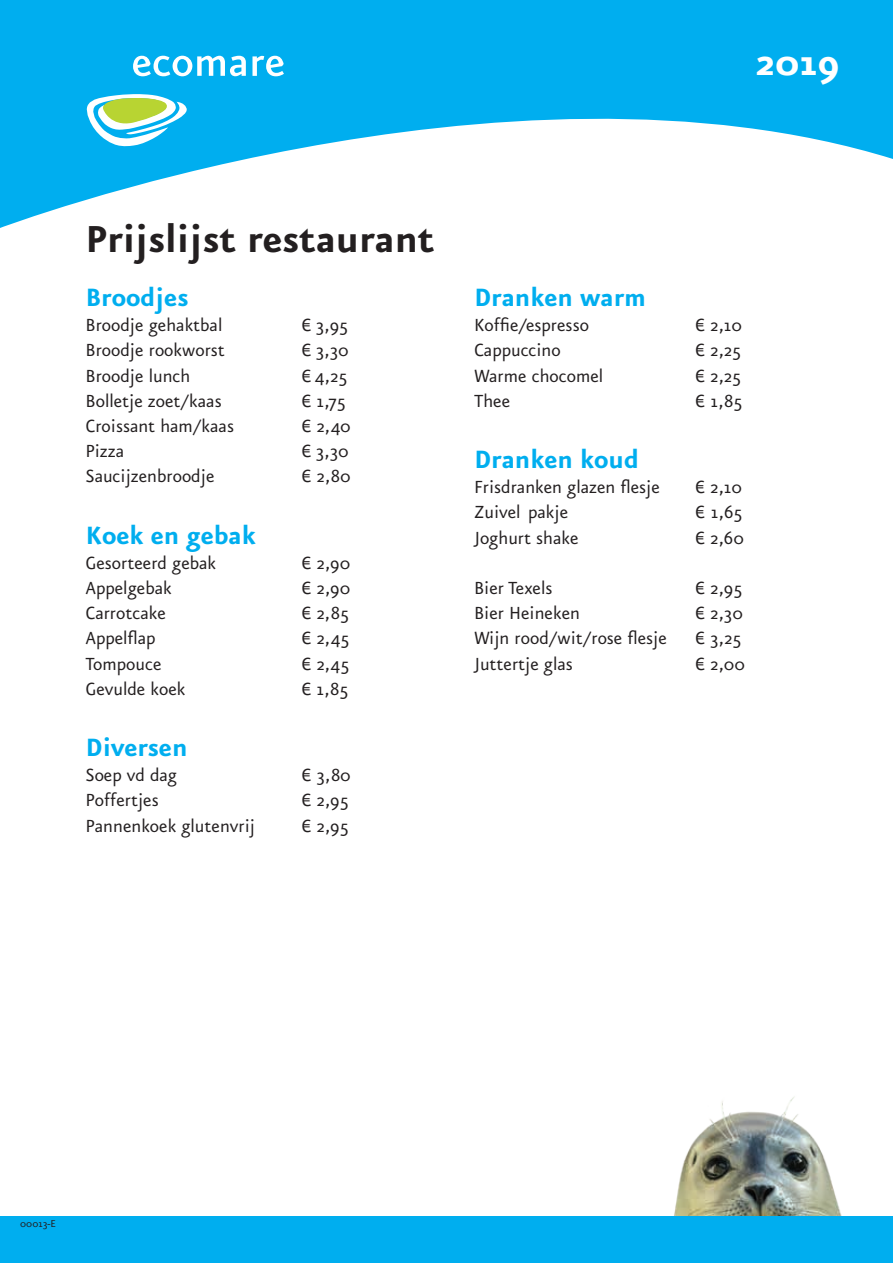
<style>
.page{position:relative;width:893px;height:1263px;background:#fff}
.page>*{position:absolute;margin:0;border:0;box-sizing:border-box;transform-origin:0 0}
.t1{font:700 45px "Eureka Sans";color:#231f20}
.t2{font:700 45px "Eureka Sans";color:#fff}
.t3{font:700 30px "Eureka Sans";color:#00aeef}
.t4{font:21px "Eureka Sans";color:#231f20}
.t5{font:12px "Eureka Sans";color:#231f20}
</style>
<div class="page">
<img style="left:674px;top:1096px;width:168px;height:120px">
<svg style="left:0;top:0;width:893px;height:228px;fill:#00aeef"></svg>
<svg style="left:86px;top:94px;width:101px;height:53px"></svg>
<svg style="left:133px;top:56px;width:113px;height:20px"></svg>
<svg style="left:252px;top:56px;width:32px;height:20px"></svg>
<div style="left:0;top:1216px;width:893px;height:47px;background:#00aeef"></div>
<h1 class="t2" style="left:755px;top:40px;width:86px">2019</h1>
<h1 class="t1" style="left:85px;top:216px;width:351px">Prijslijst restaurant</h1>
<h2 class="t3" style="left:86px;top:282px;width:104px">Broodjes</h2>
<p class="t4" style="left:86px;top:315px;width:138px">Broodje gehaktbal</p>
<p class="t4" style="left:301px;top:315px;width:48px">€ 3,95</p>
<p class="t4" style="left:86px;top:340px;width:141px">Broodje rookworst</p>
<p class="t4" style="left:301px;top:340px;width:49px">€ 3,30</p>
<p class="t4" style="left:86px;top:366px;width:106px">Broodje lunch</p>
<p class="t4" style="left:301px;top:366px;width:47px">€ 4,25</p>
<p class="t4" style="left:86px;top:391px;width:138px">Bolletje zoet/kaas</p>
<p class="t4" style="left:301px;top:391px;width:46px">€ 1,75</p>
<p class="t4" style="left:85px;top:416px;width:150px">Croissant ham/kaas</p>
<p class="t4" style="left:301px;top:416px;width:51px">€ 2,40</p>
<p class="t4" style="left:85px;top:441px;width:40px">Pizza</p>
<p class="t4" style="left:301px;top:441px;width:49px">€ 3,30</p>
<p class="t4" style="left:86px;top:466px;width:130px">Saucijzenbroodje</p>
<p class="t4" style="left:301px;top:466px;width:51px">€ 2,80</p>
<h2 class="t3" style="left:86px;top:520px;width:172px">Koek en gebak</h2>
<p class="t4" style="left:86px;top:553px;width:132px">Gesorteerd gebak</p>
<p class="t4" style="left:302px;top:553px;width:50px">€ 2,90</p>
<p class="t4" style="left:86px;top:578px;width:88px">Appelgebak</p>
<p class="t4" style="left:301px;top:578px;width:50px">€ 2,90</p>
<p class="t4" style="left:85px;top:603px;width:82px">Carrotcake</p>
<p class="t4" style="left:301px;top:603px;width:49px">€ 2,85</p>
<p class="t4" style="left:85px;top:628px;width:72px">Appelflap</p>
<p class="t4" style="left:301px;top:628px;width:49px">€ 2,45</p>
<p class="t4" style="left:85px;top:654px;width:78px">Tompouce</p>
<p class="t4" style="left:301px;top:654px;width:49px">€ 2,45</p>
<p class="t4" style="left:85px;top:679px;width:102px">Gevulde koek</p>
<p class="t4" style="left:301px;top:679px;width:48px">€ 1,85</p>
<h2 class="t3" style="left:86px;top:732px;width:103px">Diversen</h2>
<p class="t4" style="left:86px;top:765px;width:93px">Soep vd dag</p>
<p class="t4" style="left:302px;top:765px;width:51px">€ 3,80</p>
<p class="t4" style="left:86px;top:790px;width:75px">Poffertjes</p>
<p class="t4" style="left:301px;top:790px;width:48px">€ 2,95</p>
<p class="t4" style="left:86px;top:816px;width:171px">Pannenkoek glutenvrij</p>
<p class="t4" style="left:302px;top:816px;width:48px">€ 2,95</p>
<h2 class="t3" style="left:474px;top:282px;width:174px">Dranken warm</h2>
<p class="t4" style="left:474px;top:315px;width:116px">Koffie/espresso</p>
<p class="t4" style="left:695px;top:315px;width:49px">€ 2,10</p>
<p class="t4" style="left:474px;top:340px;width:88px">Cappuccino</p>
<p class="t4" style="left:695px;top:340px;width:47px">€ 2,25</p>
<p class="t4" style="left:474px;top:366px;width:131px">Warme chocomel</p>
<p class="t4" style="left:695px;top:366px;width:47px">€ 2,25</p>
<p class="t4" style="left:474px;top:391px;width:38px">Thee</p>
<p class="t4" style="left:695px;top:391px;width:49px">€ 1,85</p>
<h2 class="t3" style="left:474px;top:444px;width:166px">Dranken koud</h2>
<p class="t4" style="left:474px;top:477px;width:187px">Frisdranken glazen flesje</p>
<p class="t4" style="left:695px;top:477px;width:49px">€ 2,10</p>
<p class="t4" style="left:474px;top:502px;width:96px">Zuivel pakje</p>
<p class="t4" style="left:695px;top:502px;width:49px">€ 1,65</p>
<p class="t4" style="left:474px;top:528px;width:106px">Joghurt shake</p>
<p class="t4" style="left:695px;top:528px;width:50px">€ 2,60</p>
<p class="t4" style="left:474px;top:578px;width:80px">Bier Texels</p>
<p class="t4" style="left:695px;top:578px;width:48px">€ 2,95</p>
<p class="t4" style="left:474px;top:603px;width:107px">Bier Heineken</p>
<p class="t4" style="left:695px;top:603px;width:49px">€ 2,30</p>
<p class="t4" style="left:474px;top:628px;width:194px">Wijn rood/wit/rose flesje</p>
<p class="t4" style="left:695px;top:628px;width:48px">€ 3,25</p>
<p class="t4" style="left:474px;top:654px;width:100px">Juttertje glas</p>
<p class="t4" style="left:695px;top:654px;width:52px">€ 2,00</p>
<p class="t5" style="left:20px;top:1218px;width:37px">00013-E</p>
</div>
